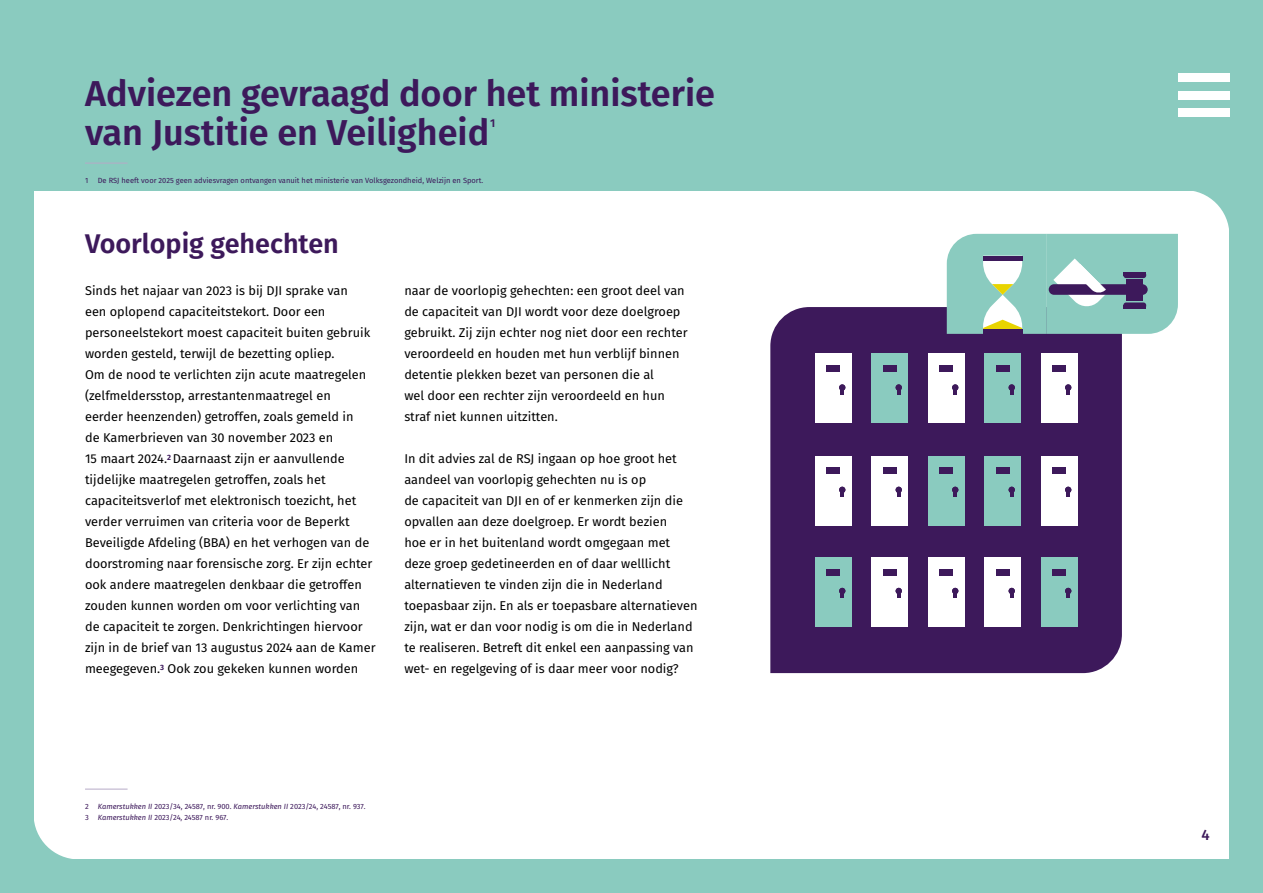
<style>
.page{position:relative;width:1263px;height:893px;background:#fff}
.page>*{position:absolute;margin:0;border:0;box-sizing:border-box;transform-origin:0 0}
.t1{font:600 36px/39px "Fira Sans";color:#3d195b}
.t2{font:600 27px "Fira Sans";color:#3d195b}
.t3{font:500 15px "Fira Sans";color:#3d195b}
.P_-_9tpt{font:12.75px/21px "Fira Sans";color:#000}
.t4{font:600 11.4px "Fira Sans";color:#3d195b}
.Voetnoot{font:7.5px "Fira Sans";color:#3d195b}
.s1{font-style:italic}
</style>
<div class="page">
<div style="left:0;top:0;width:1263px;height:190px;background:#8acbbf"></div>
<div style="left:0;top:859px;width:1263px;height:34px;background:#8acbbf"></div>
<div style="left:1229px;top:190px;width:34px;height:669px;background:#8acbbf"></div>
<div style="left:0;top:190px;width:34px;height:669px;background:#8acbbf"></div>
<svg style="left:1184px;top:190px;width:45px;height:39px"></svg>
<svg style="left:34px;top:821px;width:38px;height:38px"></svg>
<div style="left:770px;top:307px;width:352px;height:366px;background:#3d195b"></div>
<div style="left:815px;top:456px;width:36px;height:69px;background:#fff"></div>
<div style="left:826px;top:468px;width:14px;height:6px;background:#3d195b"></div>
<svg style="left:839px;top:487px;width:6px;height:10px"></svg>
<div style="left:871px;top:456px;width:37px;height:69px;background:#fff"></div>
<div style="left:883px;top:468px;width:13px;height:6px;background:#3d195b"></div>
<div style="left:895px;top:487px;width:7px;height:6px;background:#3d195b;border-radius:50%"></div>
<svg style="left:897px;top:493px;width:3px;height:4px"></svg>
<div style="left:928px;top:456px;width:36px;height:69px;background:#8acbbf"></div>
<div style="left:939px;top:468px;width:14px;height:6px;background:#3d195b"></div>
<svg style="left:952px;top:487px;width:6px;height:10px"></svg>
<div style="left:984px;top:456px;width:37px;height:69px;background:#8acbbf"></div>
<div style="left:996px;top:468px;width:13px;height:6px;background:#3d195b"></div>
<div style="left:1008px;top:487px;width:7px;height:6px;background:#3d195b;border-radius:50%"></div>
<svg style="left:1010px;top:493px;width:3px;height:4px"></svg>
<div style="left:1041px;top:456px;width:36px;height:69px;background:#fff"></div>
<div style="left:1052px;top:468px;width:14px;height:6px;background:#3d195b"></div>
<svg style="left:1065px;top:487px;width:6px;height:10px"></svg>
<div style="left:815px;top:557px;width:36px;height:70px;background:#8acbbf"></div>
<div style="left:826px;top:569px;width:14px;height:6px;background:#3d195b"></div>
<svg style="left:839px;top:588px;width:6px;height:10px"></svg>
<div style="left:871px;top:557px;width:37px;height:70px;background:#fff"></div>
<div style="left:883px;top:569px;width:13px;height:6px;background:#3d195b"></div>
<div style="left:895px;top:588px;width:7px;height:6px;background:#3d195b;border-radius:50%"></div>
<svg style="left:897px;top:594px;width:3px;height:4px"></svg>
<div style="left:928px;top:557px;width:36px;height:70px;background:#fff"></div>
<div style="left:939px;top:569px;width:14px;height:6px;background:#3d195b"></div>
<svg style="left:952px;top:588px;width:6px;height:10px"></svg>
<div style="left:984px;top:557px;width:37px;height:70px;background:#fff"></div>
<div style="left:996px;top:569px;width:13px;height:6px;background:#3d195b"></div>
<div style="left:1008px;top:588px;width:7px;height:6px;background:#3d195b;border-radius:50%"></div>
<svg style="left:1010px;top:594px;width:3px;height:4px"></svg>
<div style="left:1041px;top:557px;width:36px;height:70px;background:#8acbbf"></div>
<div style="left:1052px;top:569px;width:14px;height:6px;background:#3d195b"></div>
<svg style="left:1065px;top:588px;width:6px;height:10px"></svg>
<div style="left:815px;top:353px;width:36px;height:70px;background:#fff"></div>
<div style="left:826px;top:366px;width:14px;height:6px;background:#3d195b"></div>
<div style="left:839px;top:384px;width:6px;height:7px;background:#3d195b;border-radius:50%"></div>
<svg style="left:841px;top:391px;width:3px;height:4px"></svg>
<div style="left:871px;top:353px;width:37px;height:70px;background:#8acbbf"></div>
<div style="left:883px;top:366px;width:13px;height:6px;background:#3d195b"></div>
<div style="left:895px;top:384px;width:7px;height:7px;background:#3d195b;border-radius:50%"></div>
<svg style="left:897px;top:391px;width:3px;height:4px"></svg>
<div style="left:928px;top:353px;width:36px;height:70px;background:#fff"></div>
<div style="left:939px;top:366px;width:14px;height:6px;background:#3d195b"></div>
<div style="left:952px;top:384px;width:6px;height:7px;background:#3d195b;border-radius:50%"></div>
<svg style="left:954px;top:391px;width:3px;height:4px"></svg>
<div style="left:984px;top:353px;width:37px;height:70px;background:#8acbbf"></div>
<div style="left:996px;top:366px;width:13px;height:6px;background:#3d195b"></div>
<div style="left:1008px;top:384px;width:7px;height:7px;background:#3d195b;border-radius:50%"></div>
<svg style="left:1010px;top:391px;width:3px;height:4px"></svg>
<div style="left:1041px;top:353px;width:36px;height:70px;background:#fff"></div>
<div style="left:1052px;top:366px;width:14px;height:6px;background:#3d195b"></div>
<div style="left:1065px;top:384px;width:6px;height:7px;background:#3d195b;border-radius:50%"></div>
<svg style="left:1067px;top:391px;width:3px;height:4px"></svg>
<div style="left:983px;top:329px;width:39px;height:6px;background:#3d195b"></div>
<svg style="left:947px;top:234px;width:231px;height:100px;background:#93c3bc"></svg>
<hr style="left:85px;top:163px;width:43px;height:1px;background:#b6aac7">
<hr style="left:85px;top:789px;width:43px;height:1px;background:#b6aac7">
<div style="left:1178px;top:73px;width:51px;height:9px;background:#fff"></div>
<div style="left:1178px;top:91px;width:51px;height:8px;background:#fff"></div>
<div style="left:1178px;top:108px;width:51px;height:9px;background:#fff"></div>
<h1 class="t1" style="left:85px;top:72px;width:631px">Adviezen gevraagd door het ministerie van Justitie en Veiligheid</h1>
<h1 class="t4" style="left:490px;top:113px;width:7px">1</h1>
<p class="Voetnoot" style="left:85px;top:175px;width:5px">1</p>
<p class="Voetnoot" style="left:98px;top:175px;width:387px">De RSJ heeft voor 2025 geen adviesvragen ontvangen vanuit het ministerie van Volksgezondheid, Welzijn en Sport.</p>
<h2 class="t2" style="left:85px;top:221px;width:255px">Voorlopig gehechten</h2>
<p class="P_-_9tpt" style="left:85px;top:280px;width:292px">Sinds het najaar van 2023 is bij DJI sprake van<br>een oplopend capaciteitstekort. Door een personeelstekort moest capaciteit buiten gebruik worden gesteld, terwijl de bezetting opliep.<br>Om de nood te verlichten zijn acute maatregelen (zelfmeldersstop, arrestantenmaatregel en<br>eerder heenzenden) getroffen, zoals gemeld in<br>de Kamerbrieven van 30 november 2023 en<br>15 maart 2024.<sup>2</sup> Daarnaast zijn er aanvullende tijdelijke maatregelen getroffen, zoals het capaciteitsverlof met elektronisch toezicht, het verder verruimen van criteria voor de Beperkt Beveiligde Afdeling (BBA) en het verhogen van de doorstroming naar forensische zorg. Er zijn echter ook andere maatregelen denkbaar die getroffen zouden kunnen worden om voor verlichting van de capaciteit te zorgen. Denkrichtingen hiervoor zijn in de brief van 13 augustus 2024 aan de Kamer meegegeven.<sup>3</sup> Ook zou gekeken kunnen worden</p>
<p class="P_-_9tpt" style="left:404px;top:280px;width:285px">naar de voorlopig gehechten: een groot deel van de capaciteit van DJI wordt voor deze doelgroep gebruikt. Zij zijn echter nog niet door een rechter veroordeeld en houden met hun verblijf binnen detentie plekken bezet van personen die al<br>wel door een rechter zijn veroordeeld en hun straf niet kunnen uitzitten.</p>
<p class="P_-_9tpt" style="left:404px;top:448px;width:295px">In dit advies zal de RSJ ingaan op hoe groot het aandeel van voorlopig gehechten nu is op<br>de capaciteit van DJI en of er kenmerken zijn die opvallen aan deze doelgroep. Er wordt bezien<br>hoe er in het buitenland wordt omgegaan met deze groep gedetineerden en of daar welllicht alternatieven te vinden zijn die in Nederland toepasbaar zijn. En als er toepasbare alternatieven zijn, wat er dan voor nodig is om die in Nederland te realiseren. Betreft dit enkel een aanpassing van wet- en regelgeving of is daar meer voor nodig?</p>
<p class="Voetnoot" style="left:85px;top:801px;width:282px">2 <span class="s1">Kamerstukken II</span> 2023/34, 24587, nr. 900. <span class="s1">Kamerstukken II</span> 2023/24, 24587, nr. 937.</p>
<p class="Voetnoot" style="left:85px;top:812px;width:145px">3 <span class="s1">Kamerstukken II</span> 2023/24, 24587 nr. 967.</p>
<p class="t3" style="left:1201px;top:822px;width:10px">4</p>
</div>
